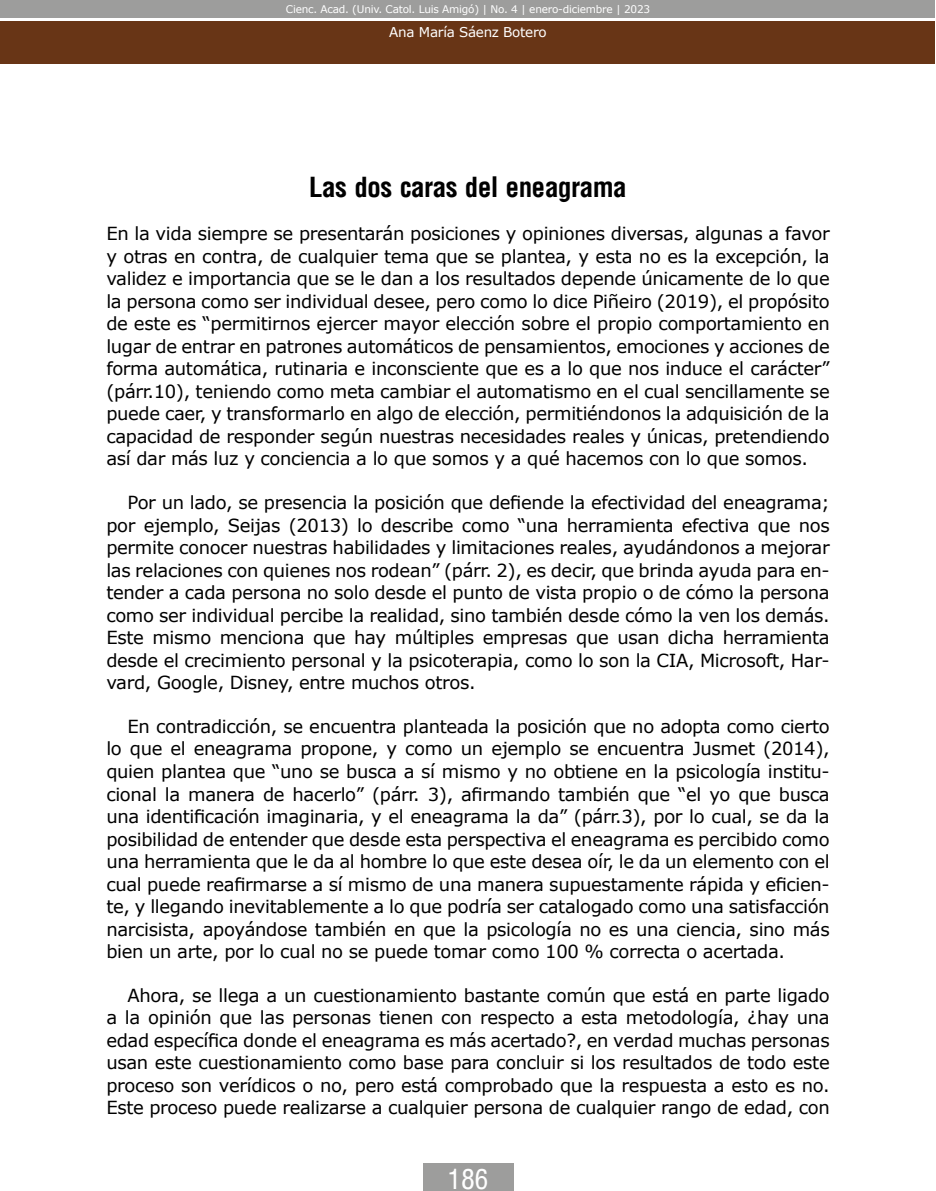
<style>
.page{position:relative;width:936px;height:1191px;background:#fff}
.page>*{position:absolute;margin:0;border:0;box-sizing:border-box;transform-origin:0 0}
.t1{font:700 condensed 27px "Arena";letter-spacing:-.02em;color:#000}
.t2{font:27px "Arena Condensed";color:#fff}
.t3{font:18px/22.5px "Verdana";letter-spacing:-.02em;color:#000;text-align:justify}
.t4{font:13.5px "Verdana";letter-spacing:-.02em;color:#fff}
.t5{font:10.5px "Verdana";letter-spacing:-.02em;color:#fff}
</style>
<div class="page">
<div style="left:0;top:21px;width:934px;height:43px;background:#683516"></div>
<div style="left:0;top:0;width:934px;height:18px;background:#9d9d9c"></div>
<div style="left:423px;top:1163px;width:90px;height:28px;background:#9d9d9c"></div>
<p class="t5" style="left:286px;top:2px;width:366px">Cienc. Acad. (Univ. Catol. Luis Amigó) | No. 4 | enero-diciembre | 2023</p>
<p class="t4" style="left:389px;top:23px;width:159px">Ana María Sáenz Botero</p>
<h1 class="t1" style="left:309px;top:170px;width:319px">Las dos caras del eneagrama</h1>
<p class="t3" style="left:106px;top:222px;width:724px">En la vida siempre se presentarán posiciones y opiniones diversas, algunas a favor y otras en contra, de cualquier tema que se plantea, y esta no es la excepción, la validez e importancia que se le dan a los resultados depende únicamente de lo que la persona como ser individual desee, pero como lo dice Piñeiro (2019), el propósito de este es “permitirnos ejercer mayor elección sobre el propio comportamiento en lugar de entrar en patrones automáticos de pensamientos, emociones y acciones de forma automática, rutinaria e inconsciente que es a lo que nos induce el carácter” (párr.10), teniendo como meta cambiar el automatismo en el cual sencillamente se puede caer, y transformarlo en algo de elección, permitiéndonos la adquisición de la capacidad de responder según nuestras necesidades reales y únicas, pretendiendo así dar más luz y conciencia a lo que somos y a qué hacemos con lo que somos.</p>
<p class="t3" style="left:106px;top:491px;width:725px;text-indent:21px">Por un lado, se presencia la posición que defiende la efectividad del eneagrama; por ejemplo, Seijas (2013) lo describe como “una herramienta efectiva que nos permite conocer nuestras habilidades y limitaciones reales, ayudándonos a mejorar las relaciones con quienes nos rodean” (párr. 2), es decir, que brinda ayuda para en&shy;tender a cada persona no solo desde el punto de vista propio o de cómo la persona como ser individual percibe la realidad, sino también desde cómo la ven los demás.<br>Este mismo menciona que hay múltiples empresas que usan dicha herramienta desde el crecimiento personal y la psicoterapia, como lo son la CIA, Microsoft, Har&shy;vard, Google, Disney, entre muchos otros.</p>
<p class="t3" style="left:106px;top:715px;width:725px;text-indent:21px">En contradicción, se encuentra planteada la posición que no adopta como cierto lo que el eneagrama propone, y como un ejemplo se encuentra Jusmet (2014), quien plantea que “uno se busca a sí mismo y no obtiene en la psicología institu&shy;cional la manera de hacerlo” (párr. 3), afirmando también que “el yo que busca una identificación imaginaria, y el eneagrama la da” (párr.3), por lo cual, se da la posibilidad de entender que desde esta perspectiva el eneagrama es percibido como una herramienta que le da al hombre lo que este desea oír, le da un elemento con el cual puede reafirmarse a sí mismo de una manera supuestamente rápida y eficien&shy;te, y llegando inevitablemente a lo que podría ser catalogado como una satisfacción narcisista, apoyándose también en que la psicología no es una ciencia, sino más bien un arte, por lo cual no se puede tomar como 100 % correcta o acertada.</p>
<p class="t3" style="left:106px;top:983px;width:725px;text-indent:21px">Ahora, se llega a un cuestionamiento bastante común que está en parte ligado a la opinión que las personas tienen con respecto a esta metodología, ¿hay una edad específica donde el eneagrama es más acertado?, en verdad muchas personas usan este cuestionamiento como base para concluir si los resultados de todo este proceso son verídicos o no, pero está comprobado que la respuesta a esto es no.<br>Este proceso puede realizarse a cualquier persona de cualquier rango de edad, con</p>
<h1 class="t2" style="left:447px;top:1163px;width:42px">186</h1>
</div>
